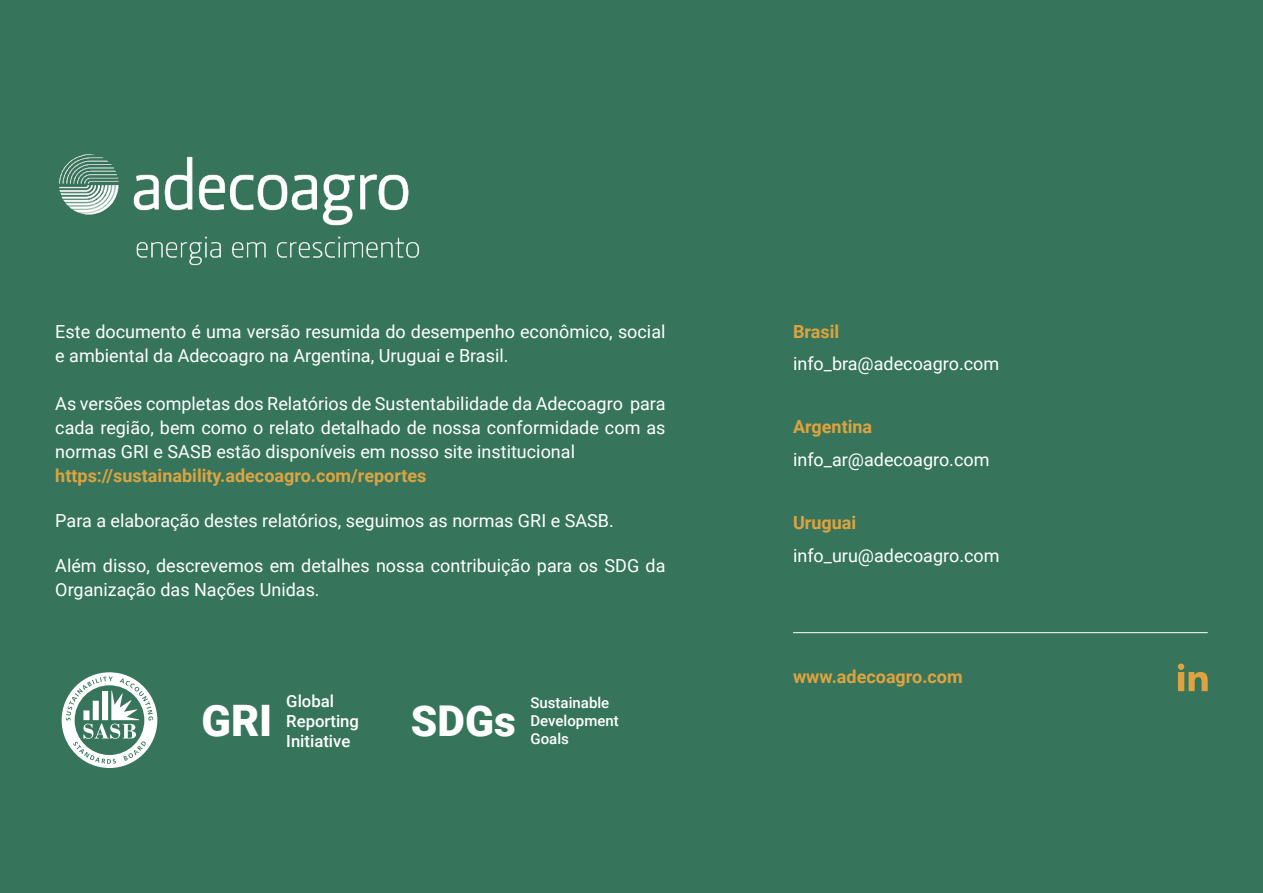
<style>
.page{position:relative;width:1263px;height:893px;background:#36755c}
.page>*{position:absolute;margin:0;border:0;box-sizing:border-box;transform-origin:0 0}
.t1{font:900 43.35px "Roboto";color:#fff}
.t2{font:900 42.45px "Roboto";color:#fff}
.t3{font:18px/24px "Roboto";color:#fff}
.t4{font:700 18px "Roboto";color:#dea340}
.t5{font:500 16.65px/20px "Roboto";color:#fff}
.t6{font:500 15px/18px "Roboto";color:#fff}
</style>
<div class="page">
<svg style="left:1178px;top:663px;width:30px;height:28px"></svg>
<hr style="left:793px;top:632px;width:415px;height:1px;background:#fff">
<svg style="left:62px;top:672px;width:95px;height:96px"></svg>
<img style="left:59px;top:154px;width:360px;height:112px">
<p class="t3" style="left:55px;top:319px;width:612px">Este documento é uma versão resumida do desempenho econômico, social e ambiental da Adecoagro na Argentina, Uruguai e Brasil.</p>
<p class="t3" style="left:55px;top:391px;width:612px;text-align:justify">As versões completas dos Relatórios de Sustentabilidade da Adecoagro para cada região, bem como o relato detalhado de nossa conformidade com as normas GRI e SASB estão disponíveis em nosso site institucional</p>
<p class="t4" style="left:55px;top:463px;width:373px">https://sustainability.adecoagro.com/reportes</p>
<p class="t3" style="left:55px;top:508px;width:560px">Para a elaboração destes relatórios, seguimos as normas GRI e SASB.</p>
<p class="t3" style="left:55px;top:553px;width:612px">Além disso, descrevemos em detalhes nossa contribuição para os SDG da<br>Organização das Nações Unidas.</p>
<h1 class="t1" style="left:201px;top:690px;width:72px">GRI</h1>
<p class="t5" style="left:286px;top:690px;width:74px">Global<br>Reporting<br>Initiative</p>
<h2 class="t2" style="left:411px;top:691px;width:106px">SDGs</h2>
<p class="t6" style="left:530px;top:694px;width:90px">Sustainable<br>Development<br>Goals</p>
<p class="t4" style="left:793px;top:319px;width:48px">Brasil</p>
<p class="t3" style="left:793px;top:351px;width:208px">info_bra@adecoagro.com</p>
<p class="t4" style="left:793px;top:414px;width:81px">Argentina</p>
<p class="t3" style="left:793px;top:447px;width:198px">info_ar@adecoagro.com</p>
<p class="t4" style="left:793px;top:510px;width:65px">Uruguai</p>
<p class="t3" style="left:793px;top:542px;width:208px">info_uru@adecoagro.com</p>
<p class="t4" style="left:793px;top:664px;width:171px">www.adecoagro.com</p>
</div>
